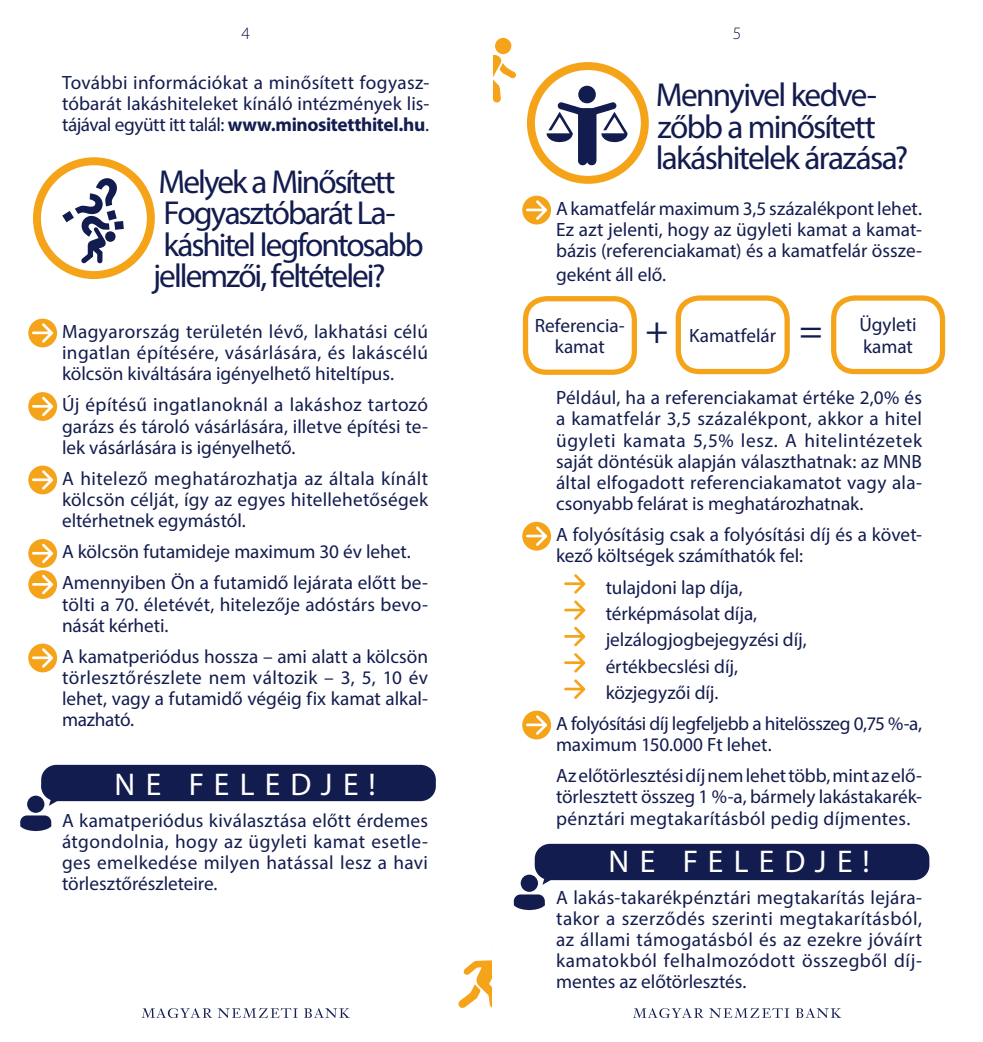
<style>
.page{position:relative;width:983px;height:1042px;background:#fff}
.page>*{position:absolute;margin:0;border:0;box-sizing:border-box;transform-origin:0 0}
.t1{font:38.5px "Myriad Pro";color:#131c4e}
.t2{font:33.25px/31.5px "Myriad Pro";letter-spacing:-.055em;color:#131c4e}
.t3{font:31.5px "Myriad Pro";letter-spacing:.325em;color:#fff}
.t4{font:19.25px/21.2px "Myriad Pro";color:#131c4e;text-align:justify}
.t5{font:19.25px/21.2px "Myriad Pro";letter-spacing:-.02em;color:#131c4e}
.t6{font:300 17.5px "Myriad Pro";color:#131c4e}
.s1{font-weight:700}
</style>
<div class="page">
<svg style="left:141px;top:1008px;width:209px;height:10px"></svg>
<svg style="left:633px;top:1008px;width:208px;height:10px"></svg>
<svg style="left:458px;top:960px;width:33px;height:48px"></svg>
<div style="left:495px;top:38px;width:16px;height:16px;background:#f5a318;border-radius:50%"></div>
<svg style="left:493px;top:55px;width:23px;height:48px"></svg>
<div style="left:27px;top:795px;width:17px;height:18px;background:#131c4e;border-radius:50%"></div>
<svg style="left:20px;top:815px;width:31px;height:16px"></svg>
<svg style="left:41px;top:773px;width:42px;height:33px"></svg>
<div style="left:41px;top:765px;width:394px;height:36px;background:#131c4e;border-radius:15px"></div>
<div style="left:520px;top:874px;width:18px;height:18px;background:#131c4e;border-radius:50%"></div>
<svg style="left:513px;top:894px;width:31px;height:16px"></svg>
<svg style="left:535px;top:877px;width:41px;height:8px"></svg>
<div style="left:534px;top:844px;width:395px;height:36px;background:#131c4e;border-radius:15px"></div>
<svg style="left:564px;top:574px;width:21px;height:19px"></svg>
<svg style="left:564px;top:600px;width:21px;height:20px"></svg>
<svg style="left:564px;top:627px;width:21px;height:19px"></svg>
<svg style="left:564px;top:653px;width:21px;height:19px"></svg>
<svg style="left:564px;top:679px;width:21px;height:20px"></svg>
<svg style="left:546px;top:102px;width:81px;height:64px"></svg>
<div style="left:578px;top:86px;width:17px;height:18px;background:#131c4e;border-radius:50%"></div>
<div style="left:527px;top:62px;width:121px;height:122px;border:8px solid #f5a318;border-radius:50%"></div>
<svg style="left:522px;top:196px;width:29px;height:28px"></svg>
<div style="left:522px;top:296px;width:114px;height:79px;border:5px solid #f5a318;border-radius:21px"></div>
<svg style="left:522px;top:522px;width:29px;height:28px"></svg>
<svg style="left:522px;top:710px;width:29px;height:29px"></svg>
<svg style="left:62px;top:178px;width:62px;height:85px"></svg>
<div style="left:33px;top:157px;width:122px;height:122px;border:8px solid #f5a318;border-radius:50%"></div>
<svg style="left:28px;top:319px;width:29px;height:28px"></svg>
<svg style="left:28px;top:392px;width:29px;height:29px"></svg>
<svg style="left:28px;top:465px;width:29px;height:29px"></svg>
<svg style="left:28px;top:539px;width:29px;height:60px"></svg>
<svg style="left:28px;top:643px;width:29px;height:29px"></svg>
<div style="left:675px;top:295px;width:114px;height:79px;border:5px solid #f5a318;border-radius:21px"></div>
<div style="left:830px;top:295px;width:114px;height:79px;border:5px solid #f5a318;border-radius:21px"></div>
<p class="t6" style="left:241px;top:24px;width:10px">4</p>
<p class="t6" style="left:732px;top:24px;width:10px">5</p>
<p class="t4" style="left:62px;top:72px;width:369px">További információkat a minősített fogyasz&shy;tóbarát lakáshiteleket kínáló intézmények lis&shy;tájával együtt itt talál: <span class="s1">www.minositetthitel.hu</span>.</p>
<h2 class="t2" style="left:158px;top:165px;width:239px">Melyek a Minősített</h2>
<h2 class="t2" style="left:164px;top:197px;width:233px">Fogyasztóbarát La-</h2>
<h2 class="t2" style="left:164px;top:228px;width:262px">káshitel legfontosabb</h2>
<h2 class="t2" style="left:153px;top:260px;width:234px">jellemzői, feltételei?</h2>
<p class="t4" style="left:62px;top:321px;width:367px">Magyarország területén lévő, lakhatási célú ingatlan építésére, vásárlására, és lakáscélú kölcsön kiváltására igényelhető hiteltípus.</p>
<p class="t4" style="left:62px;top:394px;width:367px">Új építésű ingatlanoknál a lakáshoz tartozó garázs és tároló vásárlására, illetve építési te&shy;lek vásárlására is igényelhető.</p>
<p class="t4" style="left:62px;top:467px;width:367px">A hitelező meghatározhatja az általa kínált kölcsön célját, így az egyes hitellehetőségek eltérhetnek egymástól.</p>
<p class="t4" style="left:62px;top:536px;width:367px;line-height:31.2px">A kölcsön futamideje maximum 30 év lehet.<br>Amennyiben Ön a futamidő lejárata előtt be-</p>
<p class="t4" style="left:62px;top:593px;width:367px">tölti a 70. életévét, hitelezője adóstárs bevo&shy;nását kérheti.</p>
<p class="t4" style="left:62px;top:645px;width:367px">A kamatperiódus hossza – ami alatt a kölcsön törlesztőrészlete nem változik – 3, 5, 10 év lehet, vagy a futamidő végéig fix kamat alkal&shy;mazható.</p>
<h3 class="t3" style="left:114px;top:765px;width:263px">NE FELEDJE!</h3>
<p class="t4" style="left:62px;top:809px;width:367px">A kamatperiódus kiválasztása előtt érdemes átgondolnia, hogy az ügyleti kamat esetle&shy;ges emelkedése milyen hatással lesz a havi törlesztőrészleteire.</p>
<h2 class="t2" style="left:655px;top:79px;width:254px">Mennyivel kedve&shy;zőbb a minősített lakáshitelek árazása?</h2>
<p class="t4" style="left:556px;top:198px;width:367px">A kamatfelár maximum 3,5 százalékpont lehet.<br>Ez azt jelenti, hogy az ügyleti kamat a kamat&shy;bázis (referenciakamat) és a kamatfelár össze-</p>
<p class="t4" style="left:556px;top:264px;width:111px">geként áll elő.</p>
<h1 class="t1" style="left:645px;top:307px;width:24px">+</h1>
<h1 class="t1" style="left:799px;top:307px;width:24px">=</h1>
<p class="t4" style="left:859px;top:314px;width:59px">Ügyleti kamat</p>
<p class="t4" style="left:534px;top:315px;width:91px;text-align:center">Referencia&shy;kamat</p>
<p class="t4" style="left:689px;top:325px;width:88px">Kamatfelár</p>
<p class="t4" style="left:556px;top:387px;width:367px">Például, ha a referenciakamat értéke 2,0% és a kamatfelár 3,5 százalékpont, akkor a hitel ügyleti kamata 5,5% lesz. A hitelintézetek saját döntésük alapján választhatnak: az MNB által elfogadott referenciakamatot vagy ala&shy;csonyabb felárat is meghatározhatnak.</p>
<p class="t4" style="left:556px;top:524px;width:367px">A folyósításig csak a folyósítási díj és a követ&shy;kező költségek számíthatók fel:</p>
<p class="t4" style="left:605px;top:574px;width:202px;line-height:26.2px;text-align:left">tulajdoni lap díja, térképmásolat díja, jelzálogjogbejegyzési díj, értékbecslési díj, közjegyzői díj.</p>
<p class="t5" style="left:556px;top:712px;width:367px">A folyósítási díj legfeljebb a hitelösszeg 0,75 %-a, maximum 150.000 Ft lehet.</p>
<p class="t4" style="left:556px;top:765px;width:367px">Az előtörlesztési díj nem lehet több, mint az elő&shy;törlesztett összeg 1 %-a, bármely lakástakarék&shy;pénztári megtakarításból pedig díjmentes.</p>
<h3 class="t3" style="left:608px;top:842px;width:263px">NE FELEDJE!</h3>
<p class="t4" style="left:556px;top:886px;width:367px">A lakás-takarékpénztári megtakarítás lejára&shy;takor a szerződés szerinti megtakarításból, az állami támogatásból és az ezekre jóváírt kamatokból felhalmozódott összegből díj&shy;mentes az előtörlesztés.</p>
</div>
